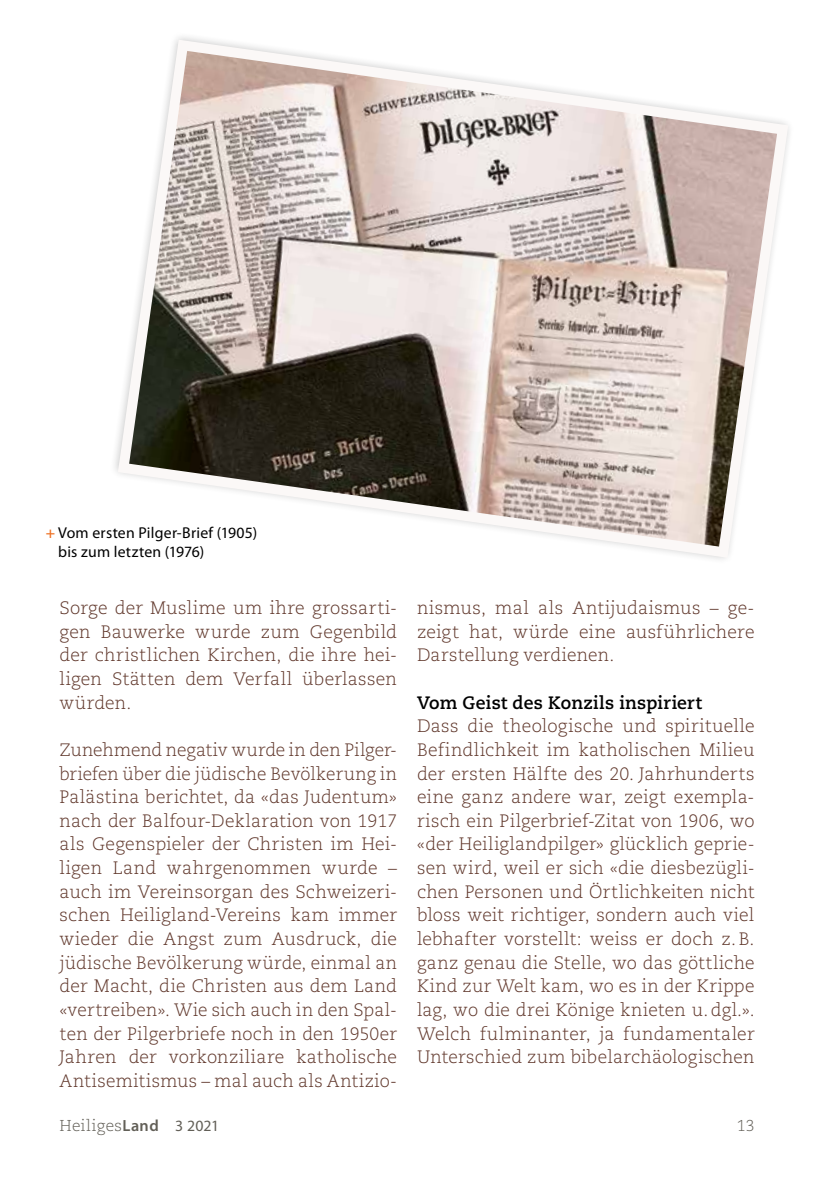
<style>
.page{position:relative;width:834px;height:1191px;background:#fff}
.page>*{position:absolute;margin:0;border:0;box-sizing:border-box;transform-origin:0 0}
.t1{font:300 17.85px/23.6px "Caecilia";letter-spacing:.015em;color:#60372b;text-align:justify}
.t2{font:700 17.85px "Caecilia";letter-spacing:.015em;color:#000}
.t3{font:15.75px/19.2px "Myriad Pro";letter-spacing:.015em;color:#000}
.t4{font:300 15.75px "Caecilia";letter-spacing:.025em;color:#625f57}
.s1{font-weight:600;color:#ee7326}
.s2{font-family:"Myriad Pro";font-weight:600;font-size:16.1px}
.s3{font-family:"Myriad Pro";font-weight:400}
</style>
<div class="page">
<img style="left:129px;top:51px;width:648px;height:495px">
<p class="t3" style="left:58px;top:522px;width:200px;text-indent:-12px"><span class="s1">+</span> Vom ersten Pilger-Brief (1905) bis zum letzten (1976)</p>
<p class="t1" style="left:60px;top:596px;width:339px">Sorge der Muslime um ihre grossarti&shy;gen Bauwerke wurde zum Gegenbild der christlichen Kirchen, die ihre hei&shy;ligen Stätten dem Verfall überlassen würden.</p>
<p class="t1" style="left:60px;top:738px;width:339px">Zunehmend negativ wurde in den Pilger&shy;briefen über die jüdische Bevölkerung in Palästina berichtet, da «das Judentum» nach der Balfour-Deklaration von 1917 als Gegenspieler der Christen im Hei&shy;ligen Land wahrgenommen wurde – auch im Vereinsorgan des Schweizeri&shy;schen Heiligland-Vereins kam immer wieder die Angst zum Ausdruck, die jüdische Bevölkerung würde, einmal an der Macht, die Christen aus dem Land «vertreiben». Wie sich auch in den Spal&shy;ten der Pilgerbriefe noch in den 1950er Jahren der vorkonziliare katholische Antisemitismus – mal auch als Antizio-</p>
<p class="t1" style="left:417px;top:596px;width:339px">nismus, mal als Antijudaismus – ge&shy;zeigt hat, würde eine ausführlichere Darstellung verdienen.</p>
<p class="t2" style="left:417px;top:692px;width:286px">Vom Geist des Konzils inspiriert</p>
<p class="t1" style="left:417px;top:714px;width:339px">Dass die theologische und spirituelle Befindlichkeit im katholischen Milieu der ersten Hälfte des 20. Jahrhunderts eine ganz andere war, zeigt exempla&shy;risch ein Pilgerbrief-Zitat von 1906, wo «der Heiliglandpilger» glücklich geprie&shy;sen wird, weil er sich «die diesbezügli&shy;chen Personen und Örtlichkeiten nicht bloss weit richtiger, sondern auch viel lebhafter vorstellt: weiss er doch z. B. ganz genau die Stelle, wo das göttliche Kind zur Welt kam, wo es in der Krippe lag, wo die drei Könige knieten u. dgl.».<br>Welch fulminanter, ja fundamentaler Unterschied zum bibelarchäologischen</p>
<p class="t4" style="left:60px;top:1117px;width:161px">Heiliges<span class="s2">Land</span> <span class="s3">3 2021</span></p>
<p class="t4" style="left:736px;top:1117px;width:19px">13</p>
</div>
